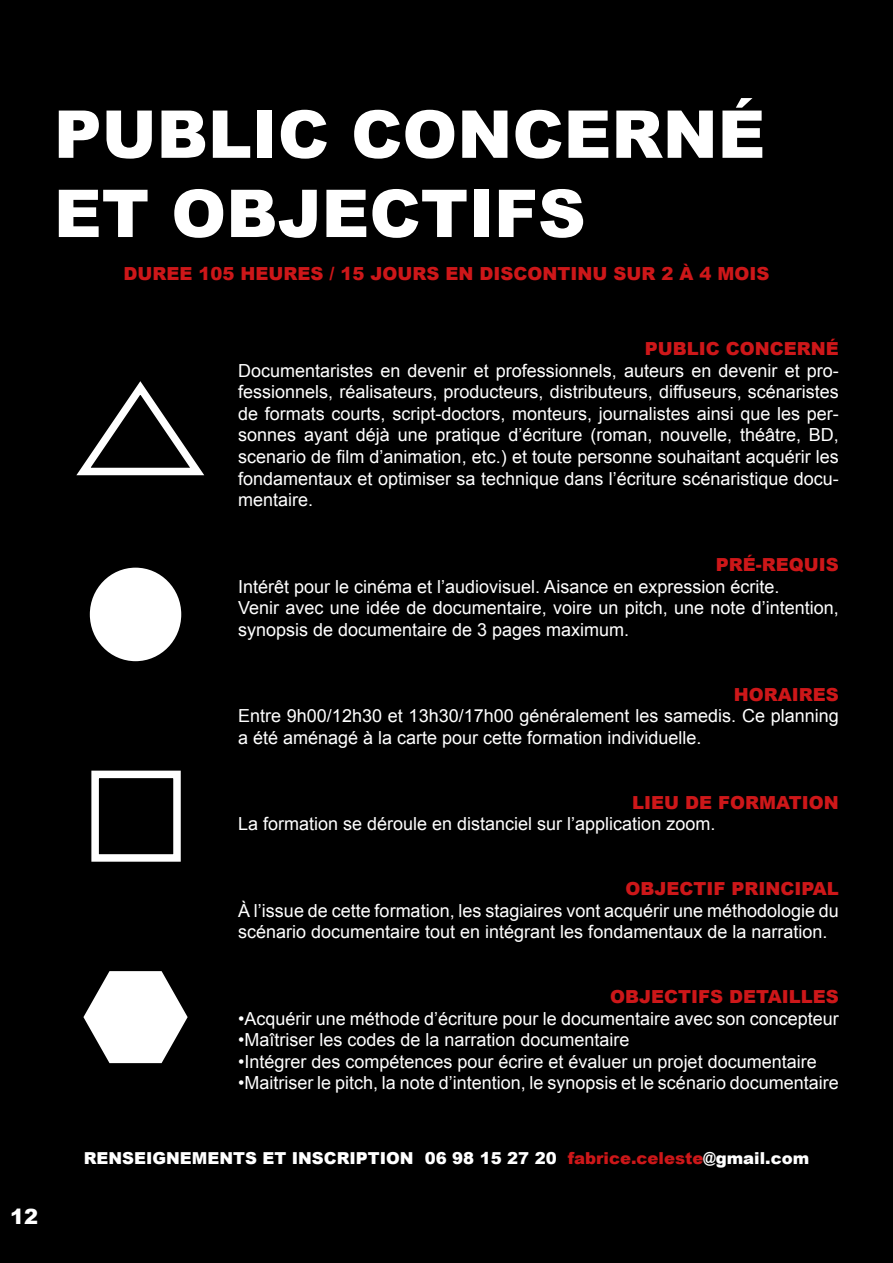
<style>
.page{position:relative;width:893px;height:1263px;background:#000}
.page>*{position:absolute;margin:0;border:0;box-sizing:border-box;transform-origin:0 0}
.t1{font:900 66px/79.2px "Arial";color:#fff}
.t2{font:900 21px "Arial";color:#fff}
.t3{font:18px/21.6px "Arial";color:#fff}
.t4{font:900 18px "Arial";color:#cd1719}
.t5{font:900 16.5px "Arial";color:#fff}
.s1{color:#cd1719}
</style>
<div class="page">
<div style="left:91px;top:771px;width:90px;height:91px;border:8px solid #fff"></div>
<div style="left:90px;top:568px;width:91px;height:93px;background:#fff;border-radius:50%"></div>
<svg style="left:83px;top:971px;width:105px;height:92px"></svg>
<svg style="left:76px;top:381px;width:129px;height:95px"></svg>
<h1 class="t1" style="left:54px;top:93px;width:713px">PUBLIC CONCERNÉ<br>ET OBJECTIFS</h1>
<p class="t4" style="left:123px;top:261px;width:647px">DUREE 105 HEURES / 15 JOURS EN DISCONTINU SUR 2 À 4 MOIS</p>
<p class="t4" style="left:645px;top:335px;width:195px">PUBLIC CONCERNÉ</p>
<p class="t3" style="left:238px;top:360px;width:602px;text-align:justify">Documentaristes en devenir et professionnels, auteurs en devenir et pro&shy;fessionnels, réalisateurs, producteurs, distributeurs, diffuseurs, scénaristes de formats courts, script-doctors, monteurs, journalistes ainsi que les per&shy;sonnes ayant déjà une pratique d’écriture (roman, nouvelle, théâtre, BD, scenario de film d’animation, etc.) et toute personne souhaitant acquérir les fondamentaux et optimiser sa technique dans l’écriture scénaristique docu&shy;mentaire.</p>
<p class="t4" style="left:716px;top:551px;width:124px">PRÉ-REQUIS</p>
<p class="t3" style="left:238px;top:576px;width:602px">Intérêt pour le cinéma et l’audiovisuel. Aisance en expression écrite.<br>Venir avec une idée de documentaire, voire un pitch, une note d’intention, synopsis de documentaire de 3 pages maximum.</p>
<p class="t4" style="left:734px;top:681px;width:106px">HORAIRES</p>
<p class="t3" style="left:238px;top:705px;width:602px">Entre 9h00/12h30 et 13h30/17h00 généralement les samedis. Ce planning a été aménagé à la carte pour cette formation individuelle.</p>
<p class="t4" style="left:632px;top:789px;width:208px">LIEU DE FORMATION</p>
<p class="t3" style="left:238px;top:813px;width:479px">La formation se déroule en distanciel sur l’application zoom.</p>
<p class="t4" style="left:625px;top:875px;width:215px">OBJECTIF PRINCIPAL</p>
<p class="t3" style="left:238px;top:900px;width:602px">À l’issue de cette formation, les stagiaires vont acquérir une méthodologie du scénario documentaire tout en intégrant les fondamentaux de la narration.</p>
<p class="t4" style="left:610px;top:983px;width:230px">OBJECTIFS DETAILLES</p>
<p class="t3" style="left:238px;top:1008px;width:602px">•Acquérir une méthode d’écriture pour le documentaire avec son concepteur</p>
<p class="t3" style="left:238px;top:1029px;width:393px">•Maîtriser les codes de la narration documentaire</p>
<p class="t3" style="left:238px;top:1051px;width:580px">•Intégrer des compétences pour écrire et évaluer un projet documentaire</p>
<p class="t3" style="left:238px;top:1072px;width:602px">•Maitriser le pitch, la note d’intention, le synopsis et le scénario documentaire</p>
<p class="t2" style="left:10px;top:1201px;width:30px">12</p>
<p class="t5" style="left:84px;top:1146px;width:727px">RENSEIGNEMENTS ET INSCRIPTION 06 98 15 27 20 <span class="s1">fabrice.celeste</span>@gmail.com</p>
</div>
